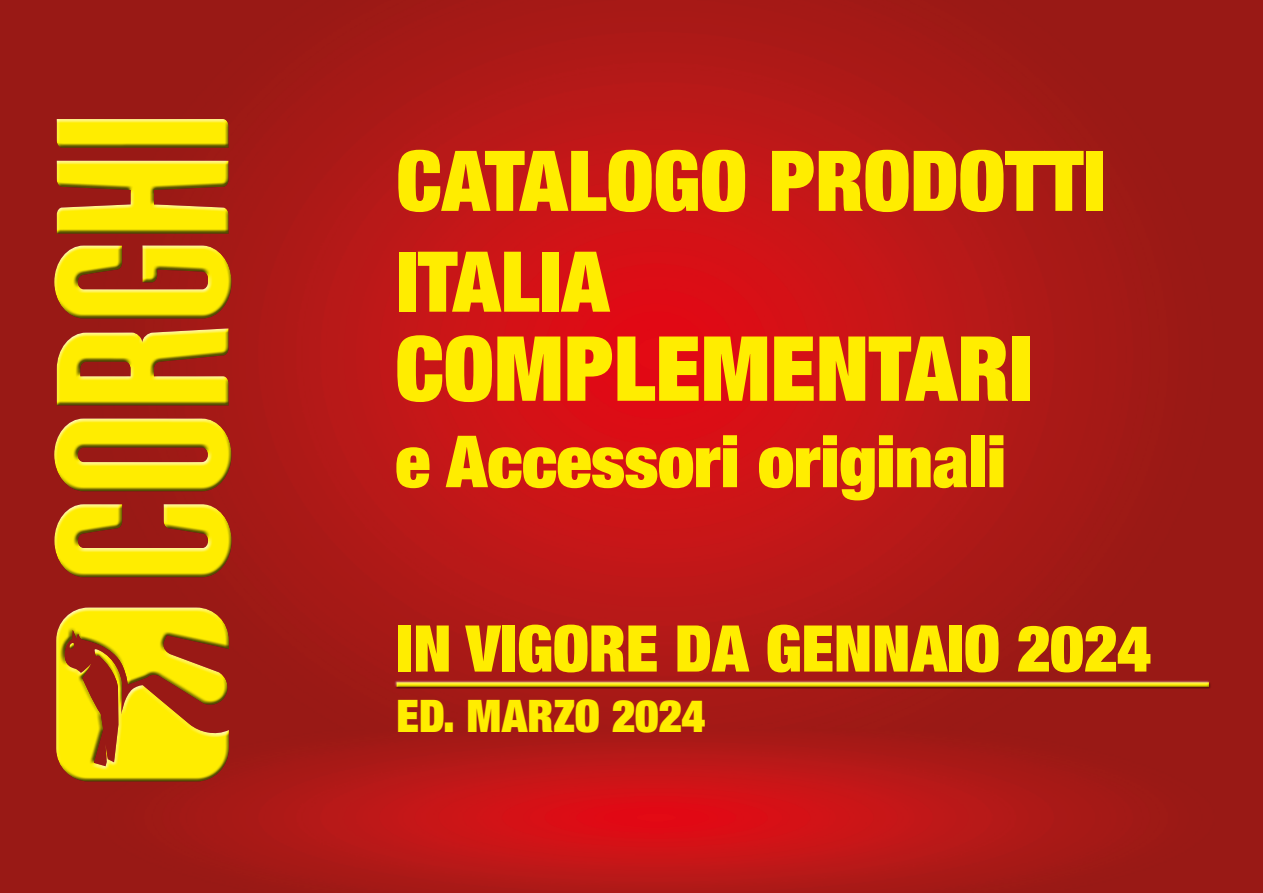
<style>
.page{position:relative;width:1263px;height:893px;background:#fff}
.page>*{position:absolute;margin:0;border:0;box-sizing:border-box;transform-origin:0 0}
.t1{font:900 condensed 90px "Helvetica Neue LT Std";color:#ffed00}
.t2{font:900 condensed 84px/100.8px "Helvetica Neue LT Std";color:#ffed00}
.t3{font:900 condensed 72px "Helvetica Neue LT Std";color:#ffed00}
.t4{font:900 condensed 64.5px "Helvetica Neue LT Std";color:#ffed00}
.t5{font:900 condensed 45px "Helvetica Neue LT Std";color:#ffed00}
</style>
<div class="page">
<img style="left:0;top:0;width:1263px;height:893px">
<div style="left:53px;top:120px;width:181px;height:662px;background:#1d1d1b;opacity:.75"></div>
<div style="left:395px;top:680px;width:816px;height:7px;background:#a92522"></div>
<div style="left:395px;top:681px;width:816px;height:8px;background:#1d1d1b;opacity:.75"></div>
<p class="t2" style="left:397px;top:129px;width:710px">CATALOGO PRODOTTI<br>ITALIA</p>
<p class="t1" style="left:395px;top:311px;width:638px">COMPLEMENTARI</p>
<p class="t3" style="left:395px;top:415px;width:612px">e Accessori originali</p>
<p class="t4" style="left:397px;top:607px;width:756px">IN VIGORE DA GENNAIO 2024</p>
<p class="t5" style="left:397px;top:687px;width:310px">ED. MARZO 2024</p>
</div>
